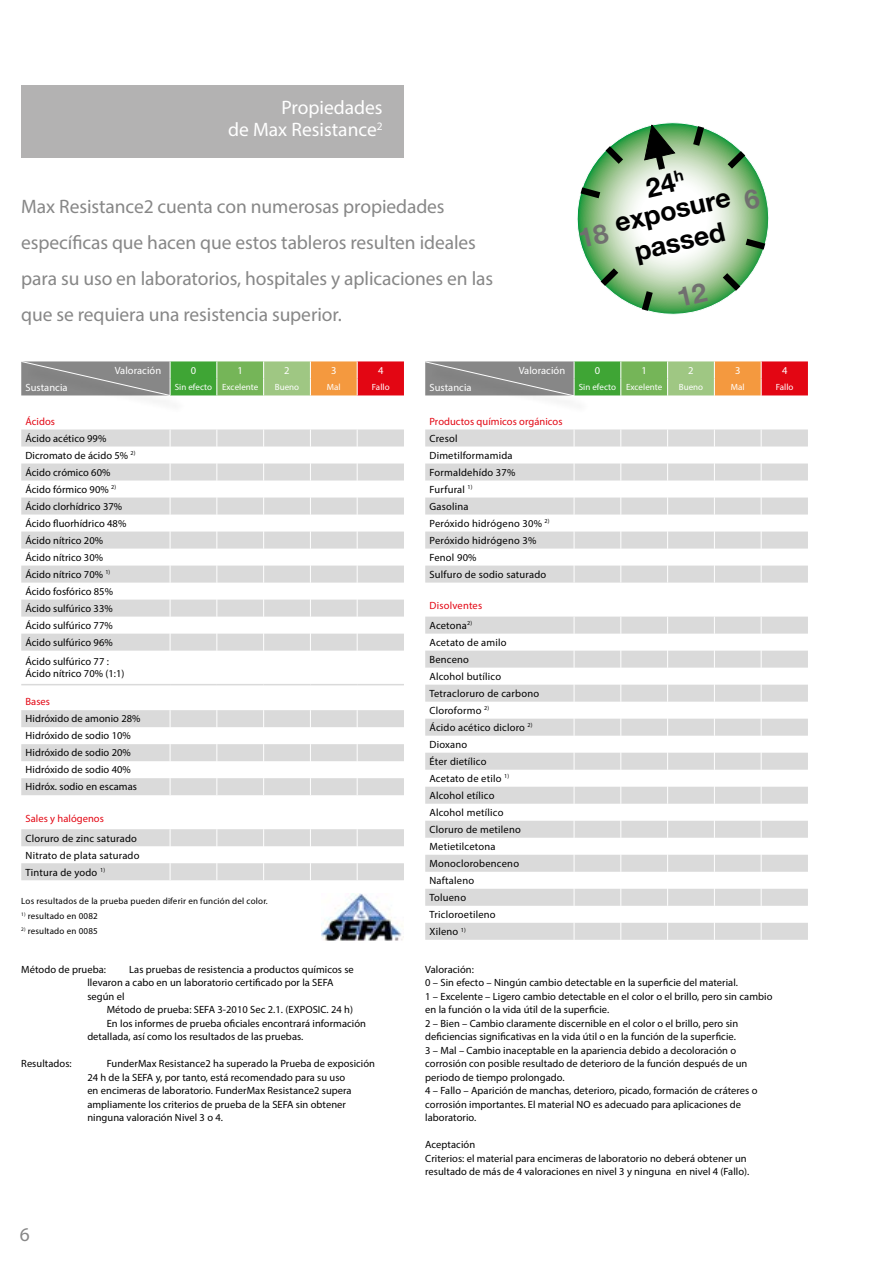
<style>
.page{position:relative;width:893px;height:1263px;background:#fff}
.page>*{position:absolute;margin:0;border:0;box-sizing:border-box;transform-origin:0 0}
.t1{font:700 26.7px/32.1px "Helvetica Neue LT Pro";color:#000}
.t2{font:19.5px/36px "Myriad Pro";letter-spacing:-.005em;color:#878787}
.t3{font:19.5px/22.5px "Myriad Pro";color:#fff;text-align:right}
.t4{font:10.5px/17px "Myriad Pro";letter-spacing:.005em;color:#000}
.t5{font:10.5px/19.5px "Myriad Pro";letter-spacing:.005em;color:#e30613}
.t6{font:10.5px "Myriad Pro";letter-spacing:.005em;color:#fff}
.t7{font:9px "Myriad Pro";letter-spacing:.02em;color:#000}
.t8{font:9px "Myriad Pro";letter-spacing:.005em;color:#fff}
.s1{color:#706f6f}
.s2{color:#000}
</style>
<div class="page">
<svg style="left:21px;top:429px;width:383px;height:451px"></svg>
<svg style="left:170px;top:429px;width:1px;height:222px"></svg>
<svg style="left:216px;top:429px;width:1px;height:222px"></svg>
<svg style="left:263px;top:429px;width:1px;height:222px"></svg>
<svg style="left:310px;top:429px;width:1px;height:222px"></svg>
<svg style="left:357px;top:429px;width:1px;height:222px"></svg>
<hr style="left:170px;top:651px;width:1px;height:33px;background:#fff">
<hr style="left:216px;top:651px;width:1px;height:33px;background:#fff">
<hr style="left:263px;top:651px;width:1px;height:33px;background:#fff">
<hr style="left:310px;top:651px;width:1px;height:33px;background:#fff">
<hr style="left:357px;top:651px;width:1px;height:33px;background:#fff">
<svg style="left:170px;top:710px;width:1px;height:85px"></svg>
<svg style="left:216px;top:710px;width:1px;height:85px"></svg>
<svg style="left:263px;top:710px;width:1px;height:85px"></svg>
<svg style="left:310px;top:710px;width:1px;height:85px"></svg>
<svg style="left:357px;top:710px;width:1px;height:85px"></svg>
<svg style="left:170px;top:829px;width:1px;height:51px"></svg>
<svg style="left:216px;top:829px;width:1px;height:51px"></svg>
<svg style="left:263px;top:829px;width:1px;height:51px"></svg>
<svg style="left:310px;top:829px;width:1px;height:51px"></svg>
<svg style="left:357px;top:829px;width:1px;height:51px"></svg>
<hr style="left:21px;top:684px;width:149px;height:1px;background:#dadada">
<hr style="left:170px;top:684px;width:47px;height:1px;background:#dadada">
<hr style="left:217px;top:684px;width:47px;height:1px;background:#dadada">
<hr style="left:264px;top:684px;width:46px;height:1px;background:#dadada">
<hr style="left:310px;top:684px;width:47px;height:1px;background:#dadada">
<hr style="left:357px;top:684px;width:47px;height:1px;background:#dadada">
<svg style="left:425px;top:429px;width:383px;height:511px"></svg>
<svg style="left:574px;top:429px;width:1px;height:154px"></svg>
<svg style="left:620px;top:429px;width:1px;height:154px"></svg>
<svg style="left:667px;top:429px;width:1px;height:154px"></svg>
<svg style="left:714px;top:429px;width:1px;height:154px"></svg>
<svg style="left:761px;top:429px;width:1px;height:154px"></svg>
<svg style="left:574px;top:617px;width:1px;height:323px"></svg>
<svg style="left:620px;top:617px;width:1px;height:323px"></svg>
<svg style="left:667px;top:617px;width:1px;height:323px"></svg>
<svg style="left:714px;top:617px;width:1px;height:323px"></svg>
<svg style="left:761px;top:617px;width:1px;height:323px"></svg>
<img style="left:321px;top:893px;width:83px;height:48px">
<svg style="left:21px;top:361px;width:383px;height:35px;background:#9c9067"></svg>
<svg style="left:425px;top:361px;width:383px;height:35px;background:#9c9067"></svg>
<div style="left:21px;top:85px;width:383px;height:72px;background:#b3b2b2"></div>
<svg style="left:577px;top:122px;width:192px;height:193px"></svg>
<h2 class="t3" style="left:228px;top:96px;width:156px">Propiedades<br>de Max Resistance<sup>2</sup></h2>
<h2 class="t2" style="left:21px;top:188px;width:473px">Max Resistance2 cuenta con numerosas propiedades específicas que hacen que estos tableros resulten ideales para su uso en laboratorios, hospitales y aplicaciones en las que se requiera una resistencia superior.</h2>
<p class="t6" style="left:115px;top:364px;width:48px">Valoración</p>
<p class="t6" style="left:191px;top:364px;width:7px">0</p>
<p class="t6" style="left:238px;top:364px;width:7px">1</p>
<p class="t6" style="left:284px;top:364px;width:7px">2</p>
<p class="t6" style="left:331px;top:364px;width:7px">3</p>
<p class="t6" style="left:378px;top:364px;width:7px">4</p>
<h1 class="t1" style="left:624px;top:204px;width:106px;text-indent:-52px;rotate:-13deg"><span class="s1">18</span> exposure passed</h1>
<p class="t6" style="left:519px;top:364px;width:48px">Valoración</p>
<p class="t6" style="left:595px;top:364px;width:7px">0</p>
<p class="t6" style="left:641px;top:364px;width:7px">1</p>
<p class="t6" style="left:688px;top:364px;width:7px">2</p>
<p class="t6" style="left:735px;top:364px;width:7px">3</p>
<p class="t6" style="left:782px;top:364px;width:7px">4</p>
<p class="t6" style="left:25px;top:381px;width:44px">Sustancia</p>
<p class="t8" style="left:175px;top:382px;width:85px">Sin efecto Excelente</p>
<p class="t8" style="left:275px;top:382px;width:26px">Bueno</p>
<p class="t8" style="left:327px;top:382px;width:15px">Mal</p>
<p class="t8" style="left:372px;top:382px;width:19px">Fallo</p>
<p class="t5" style="left:26px;top:411px;width:31px">Ácidos</p>
<p class="t4" style="left:26px;top:430px;width:111px">Ácido acético 99%<br>Dicromato de ácido 5% <sup>2)<br></sup>Ácido crómico 60%<br>Ácido fórmico 90% <sup>2)<br></sup>Ácido clorhídrico 37%<br>Ácido fluorhídrico 48%<br>Ácido nítrico 20%<br>Ácido nítrico 30%<br>Ácido nítrico 70% <sup>1)<br></sup>Ácido fosfórico 85%<br>Ácido sulfúrico 33%<br>Ácido sulfúrico 77%<br>Ácido sulfúrico 96%</p>
<p class="t4" style="left:26px;top:655px;width:101px;line-height:12px">Ácido sulfúrico 77 :<br>Ácido nítrico 70% (1:1)</p>
<p class="t5" style="left:26px;top:692px;width:26px">Bases</p>
<p class="t4" style="left:26px;top:710px;width:117px">Hidróxido de amonio 28%<br>Hidróxido de sodio 10%<br>Hidróxido de sodio 20%<br>Hidróxido de sodio 40%<br>Hidróx. sodio en escamas</p>
<p class="t5" style="left:26px;top:808px;width:80px">Sales y halógenos</p>
<p class="t4" style="left:26px;top:829px;width:115px">Cloruro de zinc saturado<br>Nitrato de plata saturado<br>Tintura de yodo <sup>1)</sup></p>
<p class="t7" style="left:21px;top:895px;width:248px">Los resultados de la prueba pueden diferir en función del color.</p>
<p class="t7" style="left:21px;top:910px;width:78px"><sup>1)</sup> resultado en 0082</p>
<p class="t7" style="left:21px;top:925px;width:78px"><sup>2)</sup> resultado en 0085</p>
<p class="t4" style="left:21px;top:961px;width:86px">Método de prueba:</p>
<p class="t4" style="left:87px;top:962px;width:268px;line-height:13.5px;text-indent:42px">Las pruebas de resistencia a productos químicos se llevaron a cabo en un laboratorio certificado por la SEFA según el</p>
<p class="t4" style="left:107px;top:1001px;width:248px">Método de prueba: SEFA 3-2010 Sec 2.1. (EXPOSIC. 24 h)</p>
<p class="t4" style="left:107px;top:1015px;width:261px">En los informes de prueba oficiales encontrará información</p>
<p class="t4" style="left:87px;top:1028px;width:218px">detallada, así como los resultados de las pruebas.</p>
<p class="t4" style="left:21px;top:1055px;width:52px">Resultados:</p>
<p class="t4" style="left:87px;top:1057px;width:289px;line-height:13.5px;text-indent:19px">FunderMax Resistance2 ha superado la Prueba de exposición 24 h de la SEFA y, por tanto, está recomendado para su uso<br>en encimeras de laboratorio. FunderMax Resistance2 supera ampliamente los criterios de prueba de la SEFA sin obtener ninguna valoración Nivel 3 o 4.</p>
<h2 class="t2" style="left:20px;top:1216px;width:12px">6</h2>
<p class="t6" style="left:429px;top:381px;width:44px">Sustancia</p>
<p class="t8" style="left:579px;top:382px;width:85px">Sin efecto Excelente</p>
<p class="t8" style="left:679px;top:382px;width:26px">Bueno</p>
<p class="t8" style="left:731px;top:382px;width:15px">Mal</p>
<p class="t8" style="left:776px;top:382px;width:19px">Fallo</p>
<p class="t5" style="left:429px;top:411px;width:135px">Productos químicos orgánicos</p>
<p class="t4" style="left:429px;top:430px;width:122px">Cresol<br>Dimetilformamida<br>Formaldehído 37%<br>Furfural <sup>1)<br></sup>Gasolina<br>Peróxido hidrógeno 30% <sup>2)<br></sup>Peróxido hidrógeno 3%<br>Fenol 90%<br>Sulfuro de sodio saturado</p>
<p class="t5" style="left:429px;top:596px;width:54px">Disolventes<br><span class="s2">Acetona</span><sup>2)</sup></p>
<p class="t4" style="left:429px;top:634px;width:111px">Acetato de amilo<br>Benceno<br>Alcohol butílico<br>Tetracloruro de carbono<br>Cloroformo <sup>2)<br></sup>Ácido acético dicloro <sup>2)<br></sup>Dioxano<br>Éter dietílico<br>Acetato de etilo <sup>1)<br></sup>Alcohol etílico<br>Alcohol metílico<br>Cloruro de metileno<br>Metietilcetona<br>Monoclorobenceno<br>Naftaleno<br>Tolueno<br>Tricloroetileno<br>Xileno <sup>1)</sup></p>
<p class="t4" style="left:425px;top:962px;width:349px;line-height:13.5px">Valoración:<br>0 – Sin efecto – Ningún cambio detectable en la superficie del material.<br>1 – Excelente – Ligero cambio detectable en el color o el brillo, pero sin cambio en la función o la vida útil de la superficie.<br>2 – Bien – Cambio claramente discernible en el color o el brillo, pero sin deficiencias significativas en la vida útil o en la función de la superficie.<br>3 – Mal – Cambio inaceptable en la apariencia debido a decoloración o corrosión con posible resultado de deterioro de la función después de un periodo de tiempo prolongado.<br>4 – Fallo – Aparición de manchas, deterioro, picado, formación de cráteres o corrosión importantes. El material NO es adecuado para aplicaciones de laboratorio.</p>
<p class="t4" style="left:425px;top:1138px;width:326px;line-height:13.5px">Aceptación<br>Criterios: el material para encimeras de laboratorio no deberá obtener un resultado de más de 4 valoraciones en nivel 3 y ninguna en nivel 4 (Fallo).</p>
</div>
